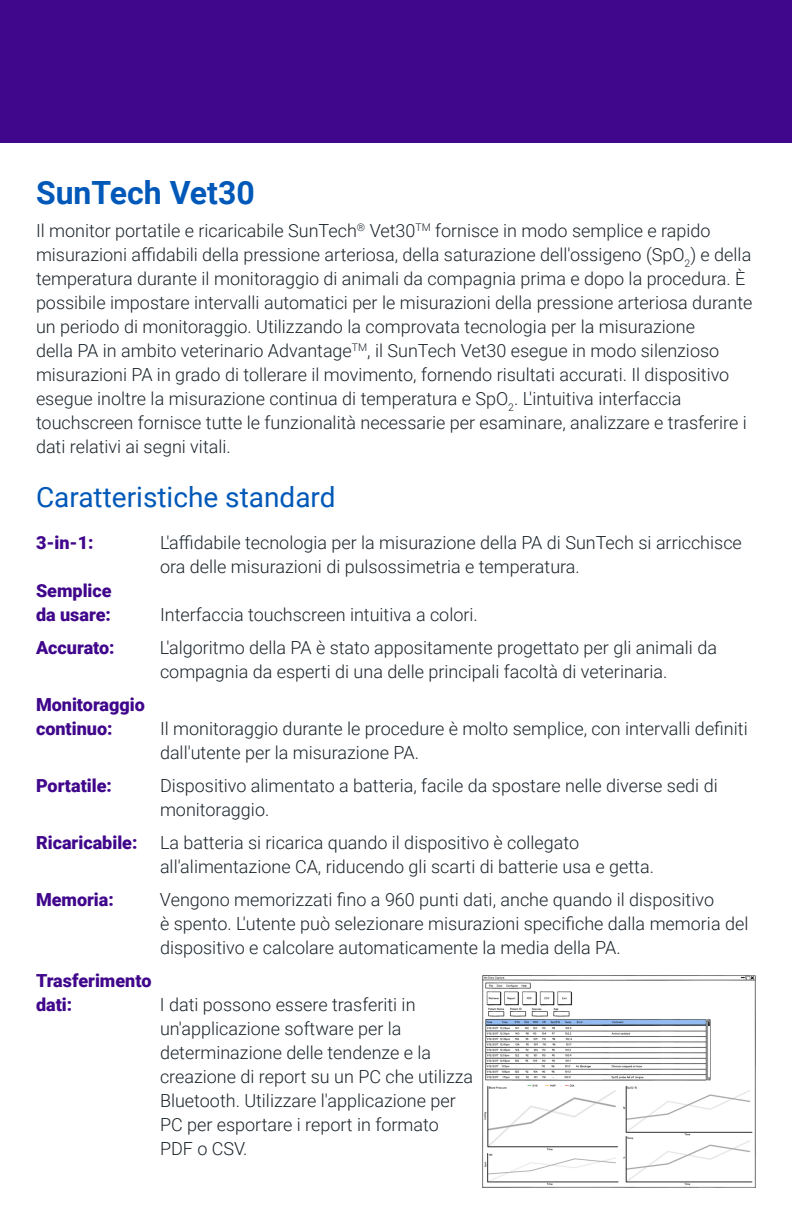
<style>
.page{position:relative;width:792px;height:1224px;background:#fff}
.page>*{position:absolute;margin:0;border:0;box-sizing:border-box;transform-origin:0 0}
.t1{font:700 32px "Roboto";color:#0058b8}
.t2{font:28px "Roboto";color:#0058b8}
.t3{font:300 18px/24px "Roboto";color:#1b242b}
.t4{font:900 18px/24px "Roboto";color:#40068b}
.s1{font-weight:900;color:#40068b}
</style>
<div class="page">
<img style="left:482px;top:975px;width:274px;height:213px">
<div style="left:0;top:0;width:792px;height:142px;background:#40068b"></div>
<p class="t1" style="left:36px;top:170px;width:220px">SunTech Vet30</p>
<p class="t3" style="left:36px;top:218px;width:718px">Il monitor portatile e ricaricabile SunTech<sup>®</sup> Vet30<sup>TM</sup> fornisce in modo semplice e rapido misurazioni affidabili della pressione arteriosa, della saturazione dell'ossigeno (SpO<sub>2</sub>) e della temperatura durante il monitoraggio di animali da compagnia prima e dopo la procedura. È possibile impostare intervalli automatici per le misurazioni della pressione arteriosa durante un periodo di monitoraggio. Utilizzando la comprovata tecnologia per la misurazione<br>della PA in ambito veterinario Advantage<sup>TM</sup>, il SunTech Vet30 esegue in modo silenzioso misurazioni PA in grado di tollerare il movimento, fornendo risultati accurati. Il dispositivo esegue inoltre la misurazione continua di temperatura e SpO<sub>2</sub>. L'intuitiva interfaccia touchscreen fornisce tutte le funzionalità necessarie per esaminare, analizzare e trasferire i dati relativi ai segni vitali.</p>
<p class="t2" style="left:36px;top:477px;width:301px">Caratteristiche standard</p>
<p class="t4" style="left:36px;top:530px;width:59px">3-in-1:</p>
<p class="t3" style="left:160px;top:530px;width:583px">L'affidabile tecnologia per la misurazione della PA di SunTech si arricchisce ora delle misurazioni di pulsossimetria e temperatura.</p>
<p class="t4" style="left:36px;top:578px;width:77px">Semplice da usare:</p>
<p class="t3" style="left:160px;top:602px;width:319px">Interfaccia touchscreen intuitiva a colori.</p>
<p class="t4" style="left:36px;top:635px;width:80px">Accurato:</p>
<p class="t3" style="left:160px;top:635px;width:559px">L'algoritmo della PA è stato appositamente progettato per gli animali da compagnia da esperti di una delle principali facoltà di veterinaria.</p>
<p class="t4" style="left:36px;top:692px;width:110px">Monitoraggio</p>
<p class="t4" style="left:36px;top:716px;width:78px">continuo:</p>
<p class="t3" style="left:160px;top:716px;width:589px">Il monitoraggio durante le procedure è molto semplice, con intervalli definiti dall'utente per la misurazione PA.</p>
<p class="t4" style="left:36px;top:773px;width:77px">Portatile:</p>
<p class="t3" style="left:160px;top:773px;width:559px">Dispositivo alimentato a batteria, facile da spostare nelle diverse sedi di monitoraggio.</p>
<p class="t3" style="left:160px;top:830px;width:495px;text-indent:-124px"><span class="s1">Ricaricabile:</span> La batteria si ricarica quando il dispositivo è collegato all'alimentazione CA, riducendo gli scarti di batterie usa e getta.</p>
<p class="t4" style="left:36px;top:887px;width:79px">Memoria:</p>
<p class="t3" style="left:160px;top:887px;width:590px">Vengono memorizzati fino a 960 punti dati, anche quando il dispositivo<br>è spento. L'utente può selezionare misurazioni specifiche dalla memoria del dispositivo e calcolare automaticamente la media della PA.</p>
<p class="t4" style="left:36px;top:968px;width:117px">Trasferimento dati:</p>
<p class="t3" style="left:160px;top:992px;width:315px">I dati possono essere trasferiti in un'applicazione software per la determinazione delle tendenze e la creazione di report su un PC che utilizza Bluetooth. Utilizzare l'applicazione per PC per esportare i report in formato PDF o CSV.</p>
</div>
